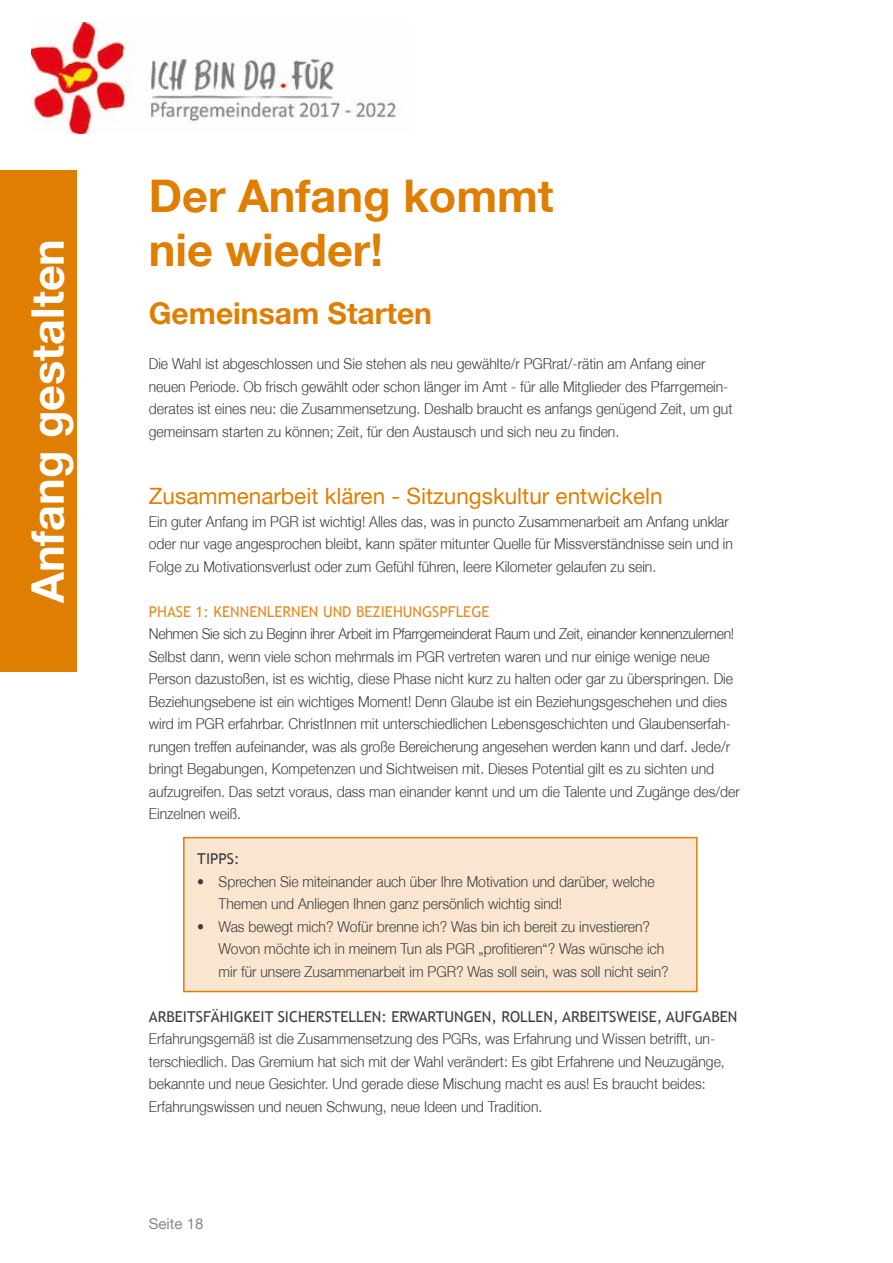
<style>
.page{position:relative;width:893px;height:1263px;background:#fff}
.page>*{position:absolute;margin:0;border:0;box-sizing:border-box;transform-origin:0 0}
.t1{font:700 45px/54px "Helvetica Neue";color:#df7e00}
.t2{font:700 45px "Helvetica Neue";color:#fff}
.t3{font:700 30px "Helvetica Neue";color:#df7e00}
.t4{font:22.5px "Helvetica Neue";color:#df7e00}
.t5{font:300 15px/22.5px "Helvetica Neue";color:#3c3c3b;scale:.93 1}
.t6{font:15px "Trebuchet MS";color:#3c3c3b}
.t7{font:15px "Trebuchet MS";color:#e38b22}
.t8{font:15px "Helvetica Neue";color:#878787}
</style>
<div class="page">
<div style="left:0;top:170px;width:77px;height:502px;background:#df7e00"></div>
<img style="left:32px;top:22px;width:370px;height:112px">
<div style="left:184px;top:838px;width:513px;height:153px;background:#fae6d0"></div>
<div style="left:183px;top:837px;width:515px;height:155px;border:2px solid #df7e00"></div>
<h1 class="t2" style="left:20px;top:603px;width:366px;rotate:-90deg">Anfang gestalten</h1>
<h1 class="t1" style="left:149px;top:167px;width:406px">Der Anfang kommt nie wieder!</h1>
<h2 class="t3" style="left:149px;top:295px;width:285px">Gemeinsam Starten</h2>
<p class="t5" style="left:149px;top:352px;width:629px">Die Wahl ist abgeschlossen und Sie stehen als neu gewählte/r PGRrat/-rätin am Anfang einer neuen Periode. Ob frisch gewählt oder schon länger im Amt - für alle Mitglieder des Pfarrgemein&shy;derates ist eines neu: die Zusammensetzung. Deshalb braucht es anfangs genügend Zeit, um gut gemeinsam starten zu können; Zeit, für den Austausch und sich neu zu finden.</p>
<h3 class="t4" style="left:149px;top:483px;width:515px">Zusammenarbeit klären - Sitzungskultur entwickeln</h3>
<p class="t5" style="left:149px;top:510px;width:630px">Ein guter Anfang im PGR ist wichtig! Alles das, was in puncto Zusammenarbeit am Anfang unklar oder nur vage angesprochen bleibt, kann später mitunter Quelle für Missverständnisse sein und in<br>Folge zu Motivationsverlust oder zum Gefühl führen, leere Kilometer gelaufen zu sein.</p>
<p class="t7" style="left:149px;top:602px;width:342px">PHASE 1: KENNENLERNEN UND BEZIEHUNGSPFLEGE</p>
<p class="t5" style="left:149px;top:622px;width:637px">Nehmen Sie sich zu Beginn ihrer Arbeit im Pfarrgemeinderat Raum und Zeit, einander kennenzulernen!<br>Selbst dann, wenn viele schon mehrmals im PGR vertreten waren und nur einige wenige neue Person dazustoßen, ist es wichtig, diese Phase nicht kurz zu halten oder gar zu überspringen. Die Beziehungsebene ist ein wichtiges Moment! Denn Glaube ist ein Beziehungsgeschehen und dies wird im PGR erfahrbar. ChristInnen mit unterschiedlichen Lebensgeschichten und Glaubenserfah&shy;rungen treffen aufeinander, was als große Bereicherung angesehen werden kann und darf. Jede/r bringt Begabungen, Kompetenzen und Sichtweisen mit. Dieses Potential gilt es zu sichten und aufzugreifen. Das setzt voraus, dass man einander kennt und um die Talente und Zugänge des/der Einzelnen weiß.</p>
<p class="t6" style="left:197px;top:850px;width:44px">TIPPS:</p>
<p class="t5" style="left:219px;top:870px;width:470px;text-indent:-21px">• Sprechen Sie miteinander auch über Ihre Motivation und darüber, welche<br>Themen und Anliegen Ihnen ganz persönlich wichtig sind!</p>
<p class="t5" style="left:219px;top:915px;width:485px;text-indent:-21px">• Was bewegt mich? Wofür brenne ich? Was bin ich bereit zu investieren?<br>Wovon möchte ich in meinem Tun als PGR „profitieren“? Was wünsche ich mir für unsere Zusammenarbeit im PGR? Was soll sein, was soll nicht sein?</p>
<p class="t6" style="left:149px;top:1007px;width:590px">ARBEITSFÄHIGKEIT SICHERSTELLEN: ERWARTUNGEN, ROLLEN, ARBEITSWEISE, AUFGABEN</p>
<p class="t5" style="left:149px;top:1027px;width:621px">Erfahrungsgemäß ist die Zusammensetzung des PGRs, was Erfahrung und Wissen betrifft, un&shy;terschiedlich. Das Gremium hat sich mit der Wahl verändert: Es gibt Erfahrene und Neuzugänge, bekannte und neue Gesichter. Und gerade diese Mischung macht es aus! Es braucht beides:<br>Erfahrungswissen und neuen Schwung, neue Ideen und Tradition.</p>
<p class="t8" style="left:149px;top:1215px;width:56px">Seite 18</p>
</div>
